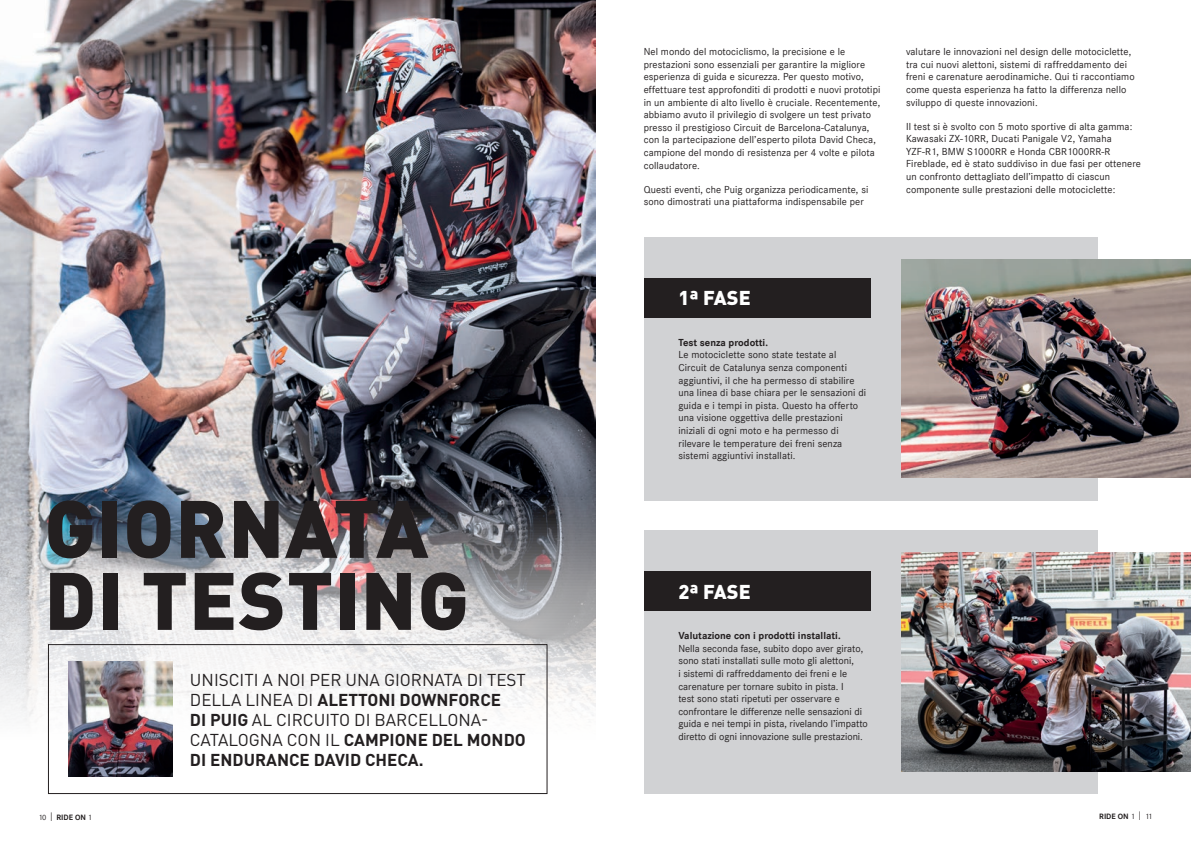
<style>
.page{position:relative;width:1191px;height:842px;background:#fff}
.page>*{position:absolute;margin:0;border:0;box-sizing:border-box;transform-origin:0 0}
.t1{font:900 80px/72px "DIN Pro";letter-spacing:.01em;color:#231f20}
.t2{font:900 19.8px "DIN Pro";letter-spacing:.005em;color:#fff}
.t3{font:17px/20px "DIN Pro";color:#231f20}
.t4{font:10.5px/12.6px "Corporate S";letter-spacing:.01em;color:#231f20}
.t5{font:700 10.5px "Corporate S";color:#231f20}
.t6{font:700 8px "Corporate S";color:#231f20}
.t7{font:8px "Corporate S";color:#231f20}
.s1{font-weight:700}
.s2{font-weight:400}
.s3{font-family:"Helvetica Neue";font-weight:100;font-size:12px}
</style>
<div class="page">
<img style="left:0;top:0;width:596px;height:745px">
<div style="left:644px;top:530px;width:453px;height:264px;background:#d1d2d4"></div>
<img style="left:901px;top:553px;width:290px;height:218px">
<div style="left:644px;top:237px;width:453px;height:263px;background:#d1d2d4"></div>
<img style="left:901px;top:259px;width:290px;height:219px">
<div style="left:643px;top:278px;width:227px;height:39px;background:#231f20"></div>
<div style="left:643px;top:571px;width:227px;height:40px;background:#231f20"></div>
<div style="left:48px;top:644px;width:499px;height:150px;border:1px solid #231f20"></div>
<img style="left:68px;top:661px;width:105px;height:116px">
<h1 class="t1" style="left:44px;top:490px;width:426px">GIORNATA<br>DI TESTING</h1>
<h3 class="t3" style="left:190px;top:669px;width:337px">UNISCITI A NOI PER UNA GIORNATA DI TEST DELLA LINEA DI <span class="s1">ALETTONI DOWNFORCE<br>DI PUIG</span> AL CIRCUITO DI BARCELLONA-CATALOGNA CON IL <span class="s1">CAMPIONE DEL MONDO DI ENDURANCE DAVID CHECA.</span></h3>
<p class="t4" style="left:643px;top:45px;width:238px">Nel mondo del motociclismo, la precisione e le prestazioni sono essenziali per garantire la migliore esperienza di guida e sicurezza. Per questo motivo, effettuare test approfonditi di prodotti e nuovi prototipi in un ambiente di alto livello è cruciale. Recentemente, abbiamo avuto il privilegio di svolgere un test privato presso il prestigioso Circuit de Barcelona-Catalunya, con la partecipazione dell’esperto pilota David Checa, campione del mondo di resistenza per 4 volte e pilota collaudatore.</p>
<p class="t4" style="left:643px;top:183px;width:226px">Questi eventi, che Puig organizza periodicamente, si sono dimostrati una piattaforma indispensabile per</p>
<p class="t4" style="left:906px;top:45px;width:230px">valutare le innovazioni nel design delle motociclette, tra cui nuovi alettoni, sistemi di raffreddamento dei freni e carenature aerodinamiche. Qui ti raccontiamo come questa esperienza ha fatto la differenza nello sviluppo di queste innovazioni.</p>
<p class="t4" style="left:906px;top:120px;width:236px">Il test si è svolto con 5 moto sportive di alta gamma:<br>Kawasaki ZX-10RR, Ducati Panigale V2, Yamaha YZF-R1, BMW S1000RR e Honda CBR1000RR-R Fireblade, ed è stato suddiviso in due fasi per ottenere un confronto dettagliato dell’impatto di ciascun componente sulle prestazioni delle motociclette:</p>
<h2 class="t2" style="left:678px;top:285px;width:74px">1ª FASE</h2>
<p class="t5" style="left:678px;top:336px;width:91px">Test senza prodotti.</p>
<p class="t4" style="left:678px;top:349px;width:189px">Le motociclette sono state testate al Circuit de Catalunya senza componenti aggiuntivi, il che ha permesso di stabilire una linea di base chiara per le sensazioni di guida e i tempi in pista. Questo ha offerto una visione oggettiva delle prestazioni iniziali di ogni moto e ha permesso di rilevare le temperature dei freni senza sistemi aggiuntivi installati.</p>
<h2 class="t2" style="left:678px;top:578px;width:74px">2ª FASE</h2>
<p class="t5" style="left:678px;top:630px;width:164px">Valutazione con i prodotti installati.</p>
<p class="t4" style="left:678px;top:642px;width:191px">Nella seconda fase, subito dopo aver girato, sono stati installati sulle moto gli alettoni,<br>i sistemi di raffreddamento dei freni e le carenature per tornare subito in pista. I<br>test sono stati ripetuti per osservare e confrontare le differenze nelle sensazioni di guida e nei tempi in pista, rivelando l’impatto diretto di ogni innovazione sulle prestazioni.</p>
<p class="t6" style="left:1099px;top:811px;width:43px">RIDE ON <span class="s2">1</span> <span class="s3">I</span></p>
<p class="t6" style="left:51px;top:812px;width:43px"><span class="s3">I</span> RIDE ON <span class="s2">1</span></p>
<p class="t7" style="left:38px;top:812px;width:10px">10</p>
<p class="t7" style="left:1145px;top:811px;width:9px">11</p>
</div>
